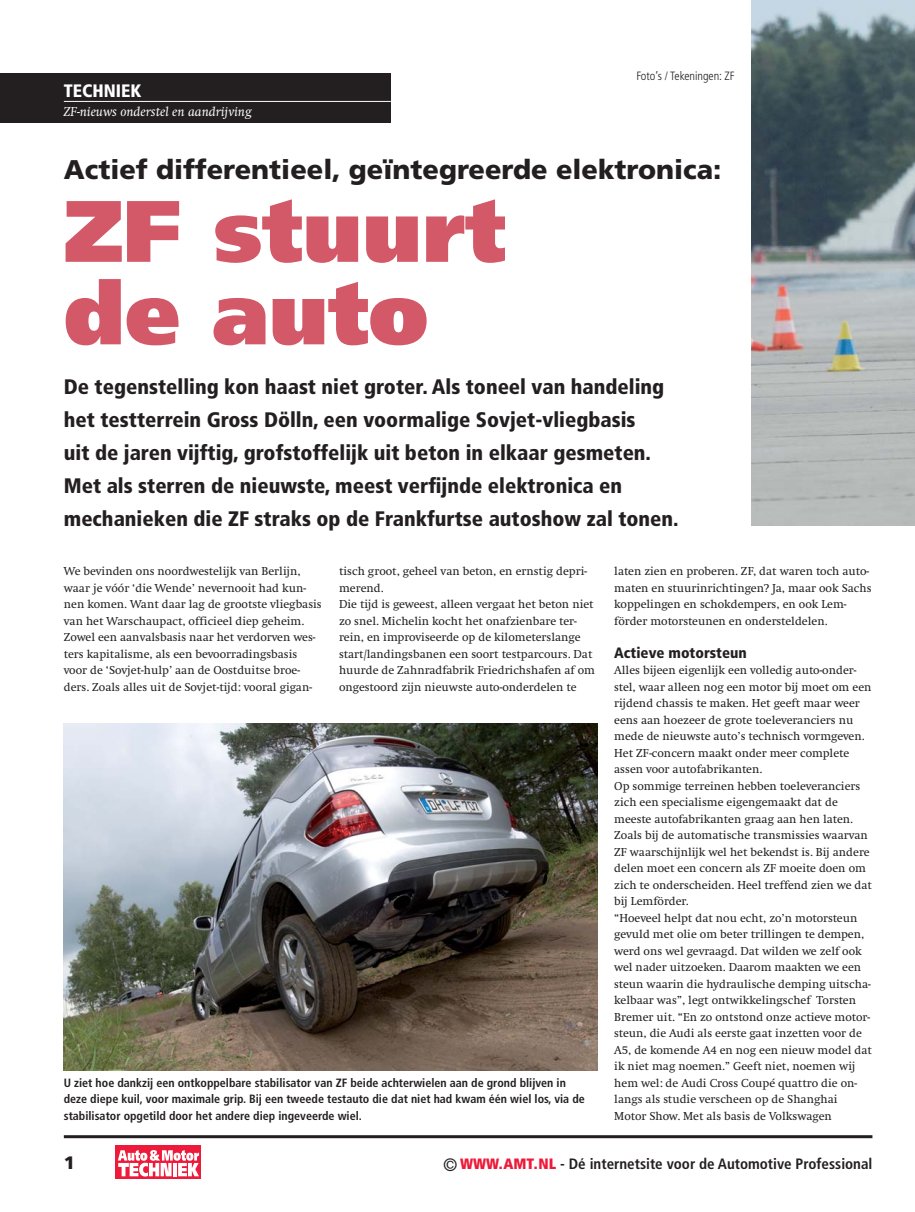
<style>
.page{position:relative;width:915px;height:1212px;background:#fff}
.page>*{position:absolute;margin:0;border:0;box-sizing:border-box;transform-origin:0 0}
.t1{font:900 87px/82.5px "Frutiger LT Std";color:#d35868}
.t2{font:900 27px "Frutiger LT Std";color:#231f20}
.t3{font:900 condensed 21px/33px "Frutiger LT Std";color:#231f20}
.t4{font:900 condensed 18px "Frutiger LT Std";color:#fff}
.t5{font:900 18px "Frutiger LT Std";color:#231f20}
.t6{font:700 condensed 15px "Frutiger";color:#231f20}
.t7{font:900 condensed 15px "Frutiger LT Std";color:#231f20}
.t8{font:italic 13.5px "Swift";color:#fff}
.t9{font:12px/16.5px "Swift";color:#231f20}
.t10{font:700 condensed 12px/16.5px "Frutiger LT Std";color:#231f20}
.t11{font:300 condensed 12px "Frutiger LT Std";color:#231f20}
.s1{font-weight:400;font-size:18px}
.s2{font-weight:900;color:#ed1a3a}
</style>
<div class="page">
<img style="left:751px;top:0;width:163px;height:526px">
<hr style="left:64px;top:1135px;width:808px;height:3px;background:#231f20">
<div style="left:0;top:73px;width:390px;height:49px;background:#231f20"></div>
<hr style="left:64px;top:101px;width:326px;height:1px;background:#fff">
<img style="left:64px;top:724px;width:533px;height:346px">
<div style="left:116px;top:1146px;width:85px;height:33px;background:#ed1a3a"></div>
<svg style="left:118px;top:1150px;width:81px;height:26px"></svg>
<h3 class="t4" style="left:64px;top:83px;width:79px">TECHNIEK</h3>
<p class="t8" style="left:64px;top:106px;width:189px">ZF-nieuws onderstel en aandrijving</p>
<p class="t11" style="left:636px;top:69px;width:100px">Foto’s / Tekeningen: ZF</p>
<h2 class="t2" style="left:64px;top:159px;width:659px">Actief differentieel, geïntegreerde elektronica:</h2>
<h1 class="t1" style="left:64px;top:191px;width:443px">ZF stuurt de auto</h1>
<p class="t3" style="left:64px;top:372px;width:616px">De tegenstelling kon haast niet groter. Als toneel van handeling het testterrein Gross Dölln, een voormalige Sovjet-vliegbasis<br>uit de jaren vijftig, grofstoffelijk uit beton in elkaar gesmeten.<br>Met als sterren de nieuwste, meest verfijnde elektronica en mechanieken die ZF straks op de Frankfurtse autoshow zal tonen.</p>
<p class="t9" style="left:339px;top:564px;width:257px">tisch groot, geheel van beton, en ernstig depri&shy;merend.<br>Die tijd is geweest, alleen vergaat het beton niet zo snel. Michelin kocht het onafzienbare ter&shy;rein, en improviseerde op de kilometerslange start/landingsbanen een soort testparcours. Dat huurde de Zahnradfabrik Friedrichshafen af om ongestoord zijn nieuwste auto-onderdelen te</p>
<p class="t9" style="left:614px;top:564px;width:259px">laten zien en proberen. ZF, dat waren toch auto&shy;maten en stuurinrichtingen? Ja, maar ook Sachs koppelingen en schokdempers, en ook Lem&shy;förder motorsteunen en ondersteldelen.</p>
<p class="t9" style="left:64px;top:564px;width:259px">We bevinden ons noordwestelijk van Berlijn, waar je vóór ‘die Wende’ nevernooit had kun&shy;nen komen. Want daar lag de grootste vliegbasis van het Warschaupact, officieel diep geheim.<br>Zowel een aanvalsbasis naar het verdorven wes&shy;ters kapitalisme, als een bevoorradingsbasis voor de ‘Sovjet-hulp’ aan de Oostduitse broe&shy;ders. Zoals alles uit de Sovjet-tijd: vooral gigan-</p>
<p class="t7" style="left:614px;top:647px;width:134px">Actieve motorsteun</p>
<p class="t9" style="left:614px;top:663px;width:259px">Alles bijeen eigenlijk een volledig auto-onder&shy;stel, waar alleen nog een motor bij moet om een rijdend chassis te maken. Het geeft maar weer eens aan hoezeer de grote toeleveranciers nu mede de nieuwste auto’s technisch vormgeven.<br>Het ZF-concern maakt onder meer complete assen voor autofabrikanten.<br>Op sommige terreinen hebben toeleveranciers zich een specialisme eigengemaakt dat de meeste autofabrikanten graag aan hen laten.<br>Zoals bij de automatische transmissies waarvan ZF waarschijnlijk wel het bekendst is. Bij andere delen moet een concern als ZF moeite doen om zich te onderscheiden. Heel treffend zien we dat bij Lemförder.<br>“Hoeveel helpt dat nou echt, zo’n motorsteun gevuld met olie om beter trillingen te dempen, werd ons wel gevraagd. Dat wilden we zelf ook wel nader uitzoeken. Daarom maakten we een steun waarin die hydraulische demping uitscha&shy;kelbaar was”, legt ontwikkelingschef Torsten Bremer uit. “En zo ontstond onze actieve motor&shy;steun, die Audi als eerste gaat inzetten voor de A5, de komende A4 en nog een nieuw model dat ik niet mag noemen.” Geeft niet, noemen wij hem wel: de Audi Cross Coupé quattro die on&shy;langs als studie verscheen op de Shanghai Motor Show. Met als basis de Volkswagen</p>
<p class="t10" style="left:64px;top:1075px;width:522px">U ziet hoe dankzij een ontkoppelbare stabilisator van ZF beide achterwielen aan de grond blijven in deze diepe kuil, voor maximale grip. Bij een tweede testauto die dat niet had kwam één wiel los, via de stabilisator opgetild door het andere diep ingeveerde wiel.</p>
<h3 class="t5" style="left:64px;top:1156px;width:13px">1</h3>
<p class="t6" style="left:443px;top:1158px;width:431px"><span class="s1">©</span> <span class="s2">WWW.AMT.NL</span> - Dé internetsite voor de Automotive Professional</p>
</div>
